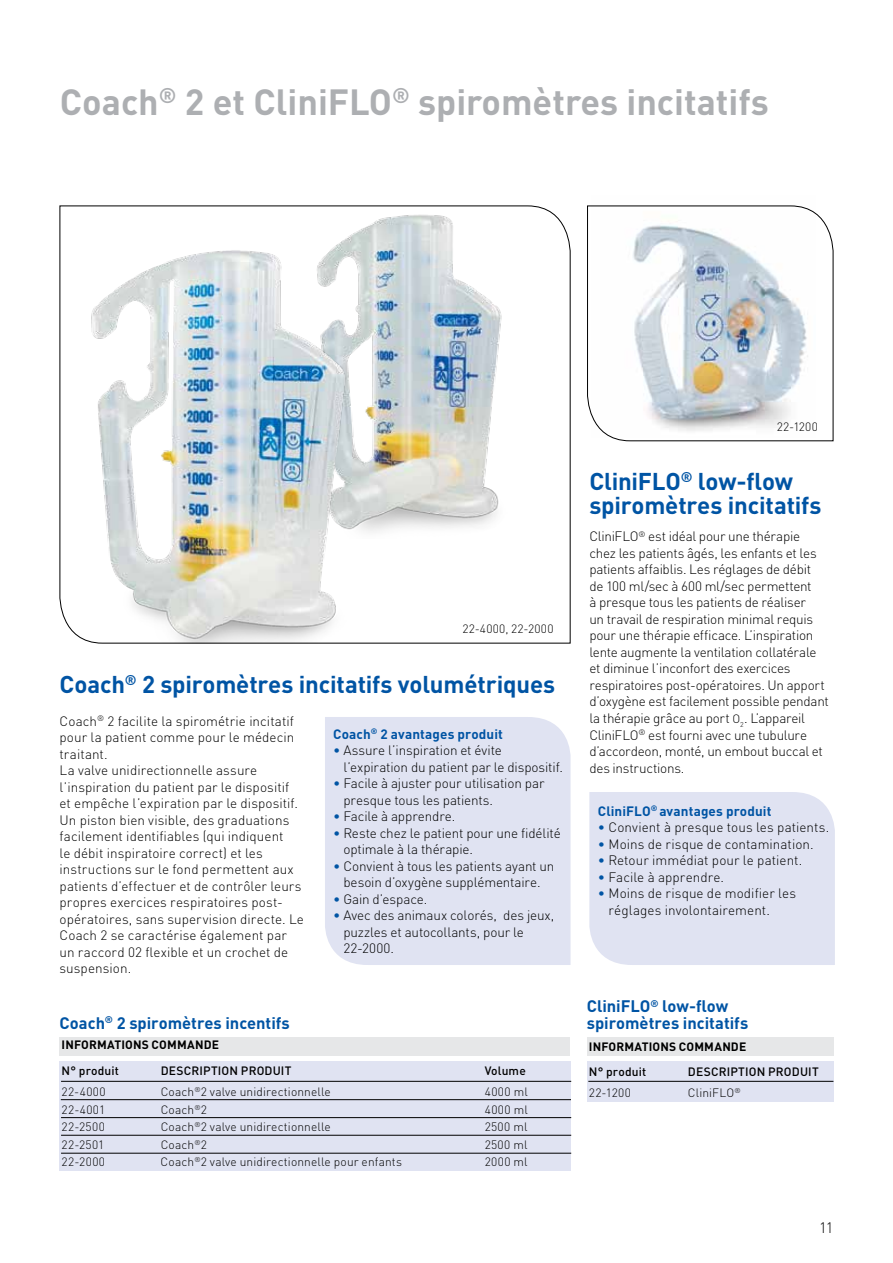
<style>
.page{position:relative;width:893px;height:1263px;background:#fff}
.page>*{position:absolute;margin:0;border:0;box-sizing:border-box;transform-origin:0 0}
.t1{font:700 36px "DIN";color:#adafb2}
.t2{font:700 24px/24px "DIN";letter-spacing:-.005em;color:#0054a4}
.t3{font:700 16.5px/16.5px "DIN";color:#0054a4}
.t4{font:300 15px "DIN";color:#000}
.t5{font:300 13.5px/16.5px "DIN";letter-spacing:-.005em;color:#000}
.t6{font:700 13.5px "DIN";letter-spacing:.01em;color:#0054a4}
.t7{font:300 12px "DIN";letter-spacing:.015em;color:#000}
.t8{font:500 12px "DIN";letter-spacing:.01em;color:#000}
.t9{font:700 12px "DIN";letter-spacing:.01em;color:#000}
.s1{color:#0054a4}
.s2{font-size:12px}
</style>
<div class="page">
<svg style="left:59px;top:205px;width:512px;height:439px"></svg>
<svg style="left:587px;top:205px;width:247px;height:237px"></svg>
<div style="left:325px;top:717px;width:245px;height:248px;background:#e0e3f2"></div>
<div style="left:60px;top:1061px;width:511px;height:110px;background:#e0e3f2"></div>
<div style="left:60px;top:1037px;width:510px;height:18px;background:#e6e7e8"></div>
<hr style="left:61px;top:1081px;width:510px;height:1px;background:#000">
<hr style="left:61px;top:1117px;width:510px;height:1px;background:#000">
<hr style="left:61px;top:1135px;width:510px;height:1px;background:#000">
<hr style="left:61px;top:1099px;width:510px;height:1px;background:#000">
<hr style="left:61px;top:1153px;width:510px;height:1px;background:#000">
<div style="left:587px;top:1061px;width:246px;height:41px;background:#e0e3f2"></div>
<div style="left:587px;top:1037px;width:246px;height:18px;background:#e6e7e8"></div>
<hr style="left:588px;top:1081px;width:245px;height:1px;background:#000">
<div style="left:589px;top:792px;width:246px;height:173px;background:#e0e3f2"></div>
<img style="left:302px;top:205px;width:216px;height:333px">
<img style="left:86px;top:238px;width:300px;height:405px">
<h1 class="t1" style="left:60px;top:78px;width:710px">Coach<sup>®</sup> 2 et CliniFLO<sup>®</sup> spiromètres incitatifs</h1>
<p class="t7" style="left:777px;top:419px;width:43px">22-1200</p>
<p class="t7" style="left:462px;top:621px;width:93px">22-4000, 22-2000</p>
<h2 class="t2" style="left:60px;top:671px;width:497px">Coach<sup>®</sup> 2 spiromètres incitatifs volumétriques</h2>
<p class="t5" style="left:60px;top:712px;width:246px">Coach<sup>®</sup> 2 facilite la spirométrie incitatif pour la patient comme pour le médecin traitant.<br>La valve unidirectionnelle assure l’inspiration du patient par le dispositif et empêche l’expiration par le dispositif.<br>Un piston bien visible, des graduations facilement identifiables (qui indiquent<br>le débit inspiratoire correct) et les instructions sur le fond permettent aux patients d’effectuer et de contrôler leurs propres exercices respiratoires post&shy;opératoires, sans supervision directe. Le Coach 2 se caractérise également par un raccord 02 flexible et un crochet de suspension.</p>
<p class="t6" style="left:333px;top:725px;width:171px">Coach<sup>®</sup> 2 avantages produit</p>
<p class="t5" style="left:343px;top:742px;width:221px;text-indent:-10px"><span class="s1">•</span> Assure l’inspiration et évite l’expiration du patient par le dispositif.</p>
<p class="t5" style="left:343px;top:775px;width:203px;text-indent:-10px"><span class="s1">•</span> Facile à ajuster pour utilisation par presque tous les patients.</p>
<p class="t5" style="left:333px;top:808px;width:124px"><span class="s1">•</span> Facile à apprendre.</p>
<p class="t5" style="left:343px;top:825px;width:219px;text-indent:-10px"><span class="s1">•</span> Reste chez le patient pour une fidélité optimale à la thérapie.</p>
<p class="t5" style="left:333px;top:858px;width:223px;text-align:center"><span class="s1">•</span> Convient à tous les patients ayant un besoin d’oxygène supplémentaire.</p>
<p class="t5" style="left:333px;top:891px;width:96px"><span class="s1">•</span> Gain d’espace.</p>
<p class="t5" style="left:343px;top:907px;width:212px;text-indent:-10px"><span class="s1">•</span> Avec des animaux colorés, des jeux, puzzles et autocollants, pour le<br>22-2000.</p>
<p class="t3" style="left:60px;top:1014px;width:232px">Coach<sup>®</sup> 2 spiromètres incentifs</p>
<p class="t9" style="left:62px;top:1037px;width:159px">INFORMATIONS COMMANDE</p>
<p class="t8" style="left:62px;top:1063px;width:59px">N° produit</p>
<p class="t8" style="left:161px;top:1063px;width:132px">DESCRIPTION PRODUIT</p>
<p class="t8" style="left:485px;top:1063px;width:43px">Volume</p>
<p class="t7" style="left:62px;top:1084px;width:46px">22-4000</p>
<p class="t7" style="left:161px;top:1084px;width:172px">Coach<sup>®</sup>2 valve unidirectionnelle</p>
<p class="t7" style="left:485px;top:1084px;width:45px">4000 ml</p>
<p class="t7" style="left:62px;top:1102px;width:45px">22-4001</p>
<p class="t7" style="left:161px;top:1102px;width:48px">Coach<sup>®</sup>2</p>
<p class="t7" style="left:485px;top:1102px;width:45px">4000 ml</p>
<p class="t7" style="left:62px;top:1119px;width:45px">22-2500</p>
<p class="t7" style="left:161px;top:1120px;width:172px">Coach<sup>®</sup>2 valve unidirectionnelle</p>
<p class="t7" style="left:485px;top:1120px;width:44px">2500 ml</p>
<p class="t7" style="left:62px;top:1137px;width:44px">22-2501</p>
<p class="t7" style="left:161px;top:1137px;width:48px">Coach<sup>®</sup>2</p>
<p class="t7" style="left:485px;top:1137px;width:44px">2500 ml</p>
<p class="t7" style="left:62px;top:1155px;width:45px">22-2000</p>
<p class="t7" style="left:161px;top:1155px;width:243px">Coach<sup>®</sup>2 valve unidirectionnelle pour enfants</p>
<p class="t7" style="left:485px;top:1155px;width:44px">2000 ml</p>
<h2 class="t2" style="left:589px;top:468px;width:234px">CliniFLO<sup>®</sup> low-flow spiromètres incitatifs</h2>
<p class="t5" style="left:589px;top:528px;width:241px">CliniFLO<sup>®</sup> est idéal pour une thérapie chez les patients âgés, les enfants et les patients affaiblis. Les réglages de débit<br>de 100 ml/sec à 600 ml/sec permettent<br>à presque tous les patients de réaliser<br>un travail de respiration minimal requis pour une thérapie efficace. L’inspiration lente augmente la ventilation collatérale et diminue l’inconfort des exercices respiratoires post-opératoires. Un apport d’oxygène est facilement possible pendant la thérapie grâce au port <span class="s2">O</span><sub>2</sub>. L’appareil CliniFLO<sup>®</sup> est fourni avec une tubulure d’accordeon, monté, un embout buccal et des instructions.</p>
<p class="t6" style="left:598px;top:802px;width:175px">CliniFLO<sup>®</sup> avantages produit</p>
<p class="t5" style="left:598px;top:819px;width:233px"><span class="s1">•</span> Convient à presque tous les patients.</p>
<p class="t5" style="left:598px;top:835px;width:217px"><span class="s1">•</span> Moins de risque de contamination.</p>
<p class="t5" style="left:598px;top:852px;width:206px"><span class="s1">•</span> Retour immédiat pour le patient.</p>
<p class="t5" style="left:598px;top:868px;width:128px"><span class="s1">•</span> Facile à apprendre.</p>
<p class="t5" style="left:608px;top:885px;width:189px;text-indent:-11px"><span class="s1">•</span> Moins de risque de modifier les réglages involontairement.</p>
<p class="t3" style="left:587px;top:997px;width:163px">CliniFLO<sup>®</sup> low-flow spiromètres incitatifs</p>
<p class="t9" style="left:589px;top:1038px;width:159px">INFORMATIONS COMMANDE</p>
<p class="t8" style="left:589px;top:1064px;width:59px">N° produit</p>
<p class="t8" style="left:688px;top:1064px;width:132px">DESCRIPTION PRODUIT</p>
<p class="t7" style="left:589px;top:1085px;width:44px">22-1200</p>
<p class="t7" style="left:688px;top:1085px;width:54px">CliniFLO<sup>®</sup></p>
<p class="t4" style="left:819px;top:1218px;width:16px">11</p>
</div>
